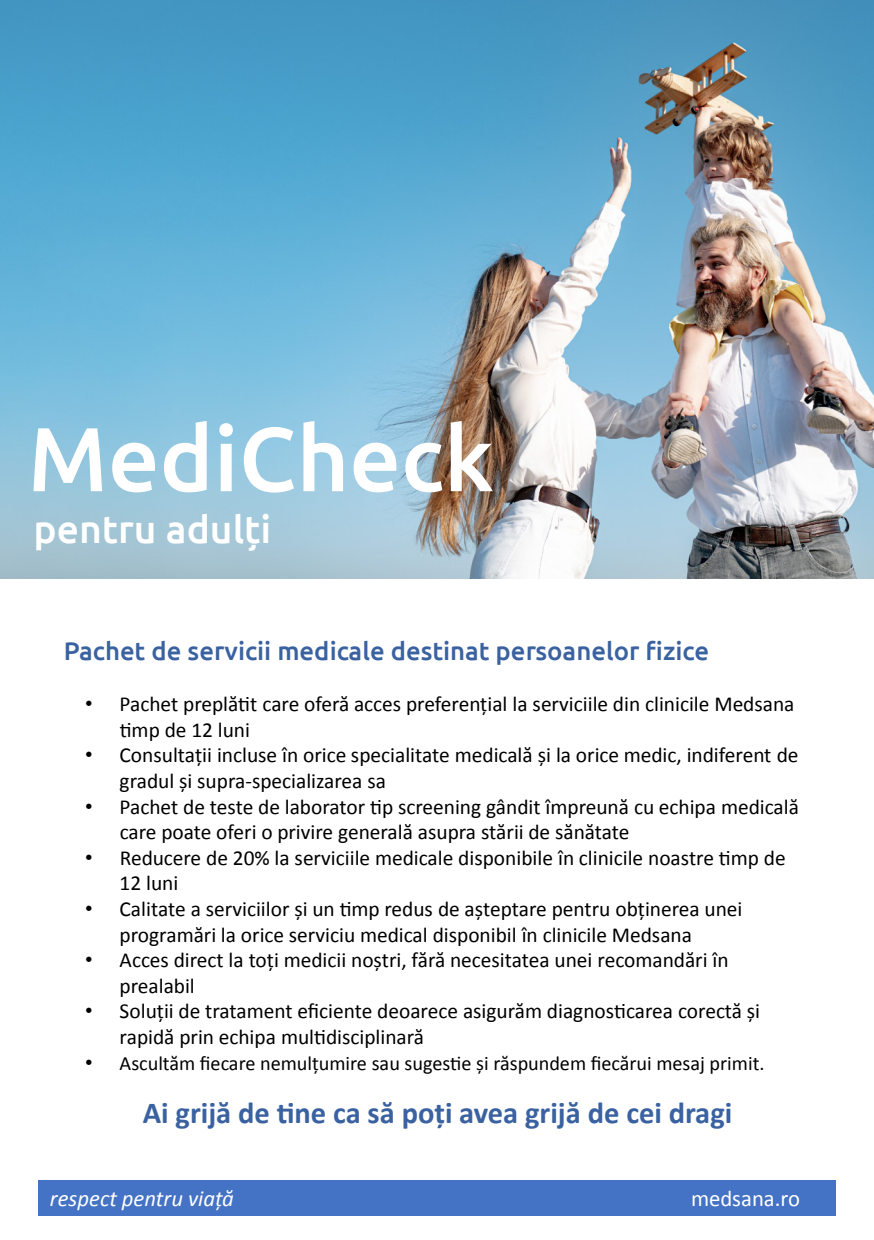
<style>
.page{position:relative;width:874px;height:1240px;background:#fff}
.page>*{position:absolute;margin:0;border:0;box-sizing:border-box;transform-origin:0 0}
.t1{font:500 90.65px "Ubuntu";color:#fff}
.t2{font:500 39.05px "Ubuntu";color:#fff}
.t3{font:700 30.55px "Calibri";color:#3a61a0}
.t4{font:500 25.7px "Ubuntu";color:#3a61a0}
.t5{font:italic 22.7px "Calibri";color:#fff}
.t6{font:22.7px "Calibri";color:#fff}
.t7{font:21.45px "Calibri";color:#000}
.t8{font:21.4px/25.6px "Calibri";color:#000}
.t9{font:20.25px "Calibri";color:#000}
.s1{font-family:"Arial"}
.s2{font-family:"Arial";font-size:21.4px}
</style>
<div class="page">
<img style="left:0;top:0;width:874px;height:578px">
<div style="left:38px;top:1180px;width:798px;height:36px;background:#4472c4"></div>
<h1 class="t1" style="left:28px;top:402px;width:468px">MediCheck</h1>
<h2 class="t2" style="left:34px;top:504px;width:239px">pentru adulți</h2>
<p class="t4" style="left:64px;top:635px;width:647px">Pachet de servicii medicale destinat persoanelor fizice</p>
<p class="t8" style="left:120px;top:691px;width:676px;text-indent:-34px"><span class="s1">•</span> Pachet preplătit care oferă acces preferențial la serviciile din clinicile Medsana timp de 12 luni</p>
<p class="t7" style="left:85px;top:740px;width:715px"><span class="s1">•</span> Consultații incluse în orice specialitate medicală și la orice medic, indiferent de</p>
<p class="t8" style="left:120px;top:768px;width:268px">gradul și supra-specializarea sa</p>
<p class="t8" style="left:120px;top:793px;width:681px;text-indent:-34px"><span class="s1">•</span> Pachet de teste de laborator tip screening gândit împreună cu echipa medicală care poate oferi o privire generală asupra stării de sănătate</p>
<p class="t8" style="left:120px;top:844px;width:668px;text-indent:-34px"><span class="s1">•</span> Reducere de 20% la serviciile medicale disponibile în clinicile noastre timp de<br>12 luni</p>
<p class="t8" style="left:120px;top:896px;width:624px;text-indent:-34px"><span class="s1">•</span> Calitate a serviciilor și un timp redus de așteptare pentru obținerea unei programări la orice serviciu medical disponibil în clinicile Medsana</p>
<p class="t8" style="left:120px;top:947px;width:610px;text-indent:-34px"><span class="s1">•</span> Acces direct la toți medicii noștri, fără necesitatea unei recomandări în prealabil</p>
<p class="t8" style="left:120px;top:998px;width:642px;text-indent:-34px"><span class="s1">•</span> Soluții de tratament eficiente deoarece asigurăm diagnosticarea corectă și rapidă prin echipa multidisciplinară</p>
<p class="t9" style="left:85px;top:1049px;width:681px"><span class="s2">•</span> Ascultăm fiecare nemulțumire sau sugestie și răspundem fiecărui mesaj primit.</p>
<h3 class="t3" style="left:143px;top:1091px;width:591px">Ai grijă de tine ca să poți avea grijă de cei dragi</h3>
<p class="t5" style="left:50px;top:1182px;width:185px">respect pentru viață</p>
<p class="t6" style="left:691px;top:1182px;width:111px">medsana.ro</p>
</div>
